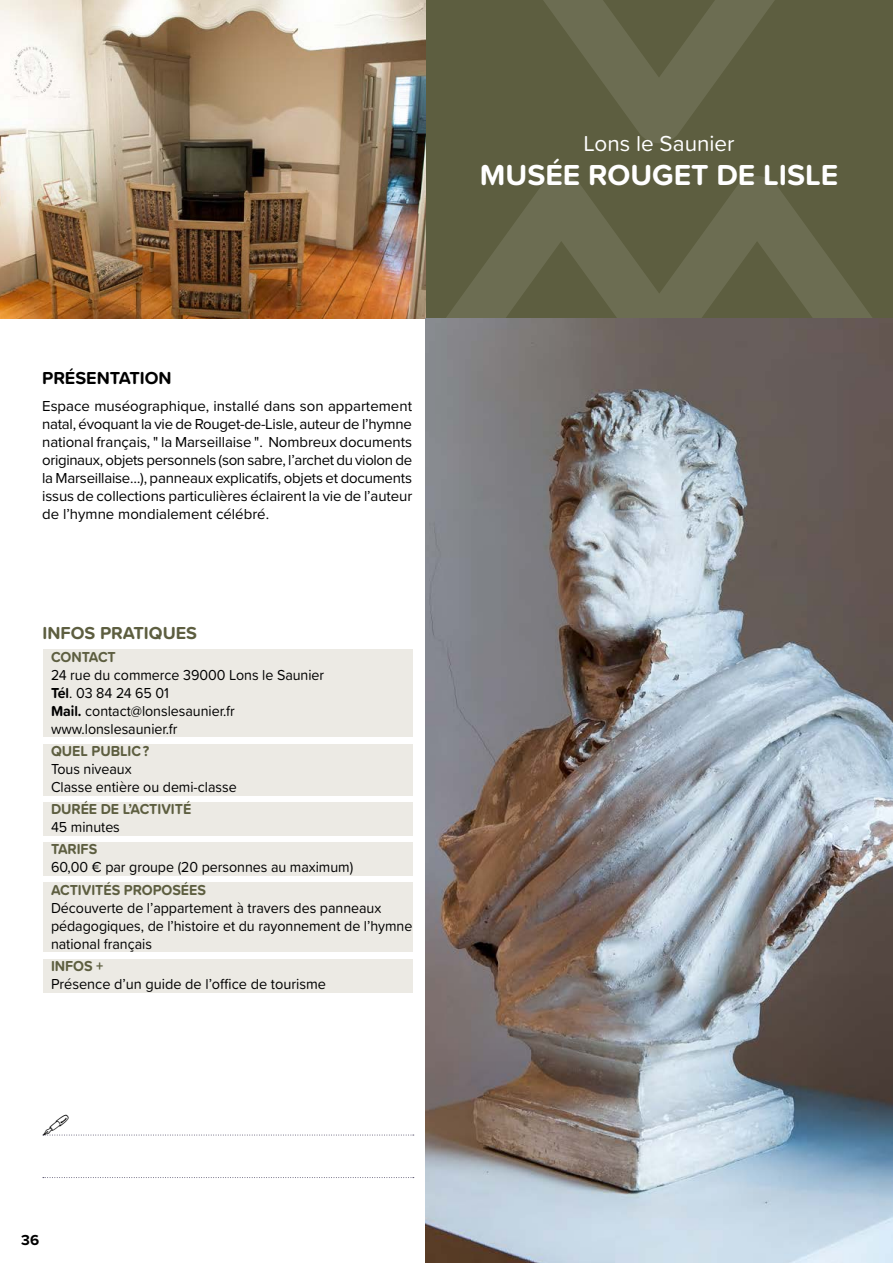
<style>
.page{position:relative;width:893px;height:1263px;background:#fff}
.page>*{position:absolute;margin:0;border:0;box-sizing:border-box;transform-origin:0 0}
.Titre{font:700 30px "Proxima Soft";color:#fff}
.Ville{font:22.5px "Proxima Soft";color:#fff}
.Sous-Titre{font:700 18px "Proxima Soft";color:#5d5e40}
.Sous-Titre-2{font:700 18px "Proxima Soft";color:#000}
.Texte-Courant{font:15px/18px "Proxima Nova";color:#000;text-align:justify}
.Infos-Pratique-Vert{font:15px/18px "Proxima Soft";letter-spacing:-.005em;color:#000;scale:.95 1}
.Infos-Pratique-Vert-2{font:15px/18px "Proxima Soft";letter-spacing:-.005em;color:#000}
.Infos-Pratique-Vert-3{font:700 15px/18px "Proxima Soft";letter-spacing:-.005em;color:#5d5e40;scale:.95 1}
.t1{font:700 15px "Proxima Nova";color:#000}
.s1{font-family:"Proxima Soft"}
.s2{font-weight:700;color:#5d5e40}
.s3{font-weight:700}
.s4{font-weight:400;color:#000}
</style>
<div class="page">
<div style="left:43px;top:650px;width:369px;height:87px;background:#eceae4"></div>
<div style="left:43px;top:744px;width:369px;height:51px;background:#eceae4"></div>
<div style="left:43px;top:802px;width:369px;height:33px;background:#eceae4"></div>
<div style="left:43px;top:842px;width:369px;height:33px;background:#eceae4"></div>
<div style="left:43px;top:883px;width:369px;height:69px;background:#eceae4"></div>
<div style="left:43px;top:959px;width:369px;height:33px;background:#eceae4"></div>
<svg style="left:43px;top:1177px;width:371px;height:1px"></svg>
<div style="left:425px;top:0;width:468px;height:319px;background:#5d5e40"></div>
<svg style="left:439px;top:175px;width:440px;height:144px"></svg>
<svg style="left:543px;top:0;width:232px;height:143px"></svg>
<img style="left:0;top:0;width:425px;height:319px">
<img style="left:425px;top:319px;width:468px;height:944px">
<svg style="left:43px;top:1134px;width:371px;height:2px"></svg>
<p class="Ville" style="left:584px;top:127px;width:153px">Lons le Saunier</p>
<p class="Titre" style="left:480px;top:153px;width:360px">MUSÉE ROUGET DE LISLE</p>
<p class="Sous-Titre-2" style="left:42px;top:365px;width:131px">PRÉSENTATION</p>
<p class="Texte-Courant" style="left:42px;top:396px;width:372px">Espace muséographique, installé dans son appartement natal, évoquant la vie de Rouget-de-Lisle, auteur de l’hymne national français, <span class="s1">"</span> la Marseillaise <span class="s1">"</span>. Nombreux documents originaux, objets personnels (son sabre, l’archet du violon de la Marseillaise…), panneaux explicatifs, objets et documents issus de collections particulières éclairent la vie de l’auteur de l’hymne mondialement célébré.</p>
<p class="Sous-Titre" style="left:43px;top:620px;width:156px">INFOS PRATIQUES</p>
<p class="Infos-Pratique-Vert" style="left:51px;top:647px;width:289px"><span class="s2">CONTACT<br></span>24 rue du commerce 39000 Lons le Saunier<br><span class="s3">Tél</span>. 03 84 24 65 01<br><span class="s3">Mail.</span> contact@lonslesaunier.fr www.lonslesaunier.fr</p>
<p class="Infos-Pratique-Vert" style="left:51px;top:741px;width:197px"><span class="s2">QUEL PUBLIC ?<br></span>Tous niveaux<br>Classe entière ou demi-classe</p>
<p class="Infos-Pratique-Vert-3" style="left:51px;top:799px;width:149px">DURÉE DE L’ACTIVITÉ<br><span class="s4">45 minutes</span></p>
<p class="Infos-Pratique-Vert" style="left:51px;top:840px;width:320px"><span class="s2">TARIFS<br></span>60,00 € par groupe (20 personnes au maximum)</p>
<p class="Infos-Pratique-Vert" style="left:51px;top:880px;width:382px"><span class="s2">ACTIVITÉS PROPOSÉES<br></span>Découverte de l’appartement à travers des panneaux pédagogiques, de l’histoire et du rayonnement de l’hymne national français</p>
<p class="Infos-Pratique-Vert-2" style="left:51px;top:956px;width:276px"><span class="s2">INFOS +<br></span>Présence d’un guide de l’office de tourisme</p>
<p class="t1" style="left:21px;top:1229px;width:19px">36</p>
</div>
